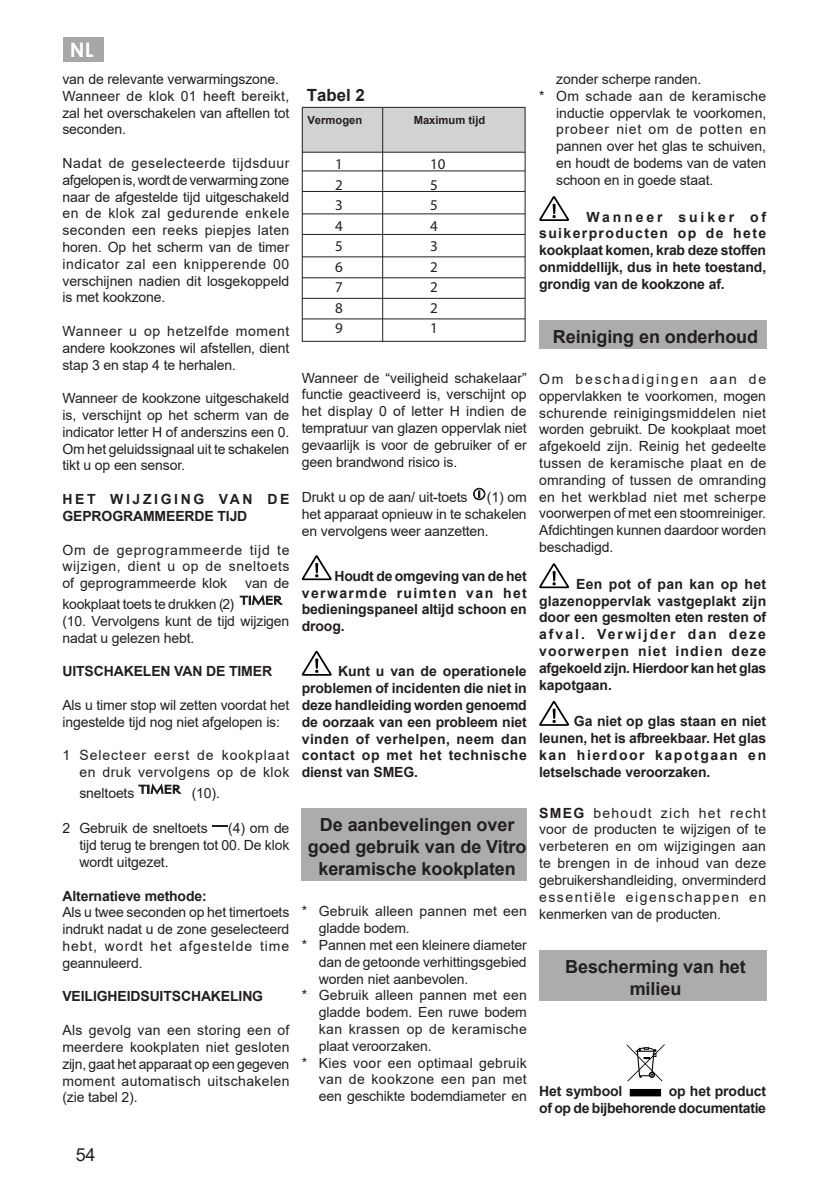
<style>
.page{position:relative;width:840px;height:1191px;background:#fff}
.page>*{position:absolute;margin:0;border:0;box-sizing:border-box;transform-origin:0 0}
.t1{font:700 20px "Century Gothic";color:#fff}
.head_1_GB_copy{font:700 18px/22px "Arial";letter-spacing:-.005em;color:#231f20;text-align:center}
.t2{font:18px "Arial";color:#231f20}
.t3{font:700 16.8px "Arial";color:#231f20}
.t4{font:15px/20.6px "Myriad Pro";color:#231f20;text-align:justify}
.BODY_TEXT{font:14px/16.8px "Arial";letter-spacing:-.01em;color:#231f20;text-align:justify}
.BODY_TEXT_bold{font:700 14px/16.8px "Arial";letter-spacing:-.01em;color:#231f20;text-align:justify}
.BODY_TEXT_bullet_lis{font:14px/16.8px "Arial";letter-spacing:-.01em;color:#231f20;text-align:justify}
.BODY_TEXT_bullet_lis-2{font:14px/16.8px "Arial";letter-spacing:.07em;color:#231f20;text-align:right}
.BODY_TEXT_bullet_lis-3{font:14px/16.8px "Arial";letter-spacing:.01em;color:#231f20}
.t5{font:700 11.2px "Arial";color:#231f20}
.s1{font-weight:700}
</style>
<div class="page">
<div style="left:63px;top:37px;width:41px;height:24px;background:#a7a7a7"></div>
<svg style="left:239px;top:594px;width:44px;height:12px"></svg>
<svg style="left:138px;top:783px;width:44px;height:12px"></svg>
<svg style="left:212px;top:825px;width:16px;height:1px"></svg>
<div style="left:301px;top:808px;width:225px;height:72px;background:#acacac"></div>
<div style="left:302px;top:107px;width:222px;height:45px;background:#d1d2d4"></div>
<hr style="left:382px;top:108px;width:1px;height:234px;background:#231f20">
<hr style="left:302px;top:107px;width:223px;height:1px;background:#231f20">
<hr style="left:302px;top:152px;width:223px;height:1px;background:#231f20">
<hr style="left:302px;top:170px;width:223px;height:1px;background:#231f20">
<hr style="left:302px;top:191px;width:223px;height:1px;background:#231f20">
<hr style="left:302px;top:213px;width:223px;height:1px;background:#231f20">
<hr style="left:302px;top:234px;width:223px;height:1px;background:#231f20">
<hr style="left:302px;top:256px;width:223px;height:1px;background:#231f20">
<hr style="left:302px;top:277px;width:223px;height:1px;background:#231f20">
<hr style="left:302px;top:298px;width:223px;height:1px;background:#231f20">
<hr style="left:302px;top:318px;width:223px;height:1px;background:#231f20">
<hr style="left:302px;top:341px;width:223px;height:1px;background:#231f20">
<hr style="left:301px;top:108px;width:1px;height:234px;background:#231f20">
<hr style="left:524px;top:107px;width:1px;height:234px;background:#231f20">
<svg style="left:473px;top:488px;width:12px;height:12px"></svg>
<svg style="left:301px;top:555px;width:30px;height:25px"></svg>
<svg style="left:301px;top:651px;width:30px;height:24px"></svg>
<div style="left:539px;top:320px;width:226px;height:28px;background:#acacac"></div>
<div style="left:539px;top:950px;width:226px;height:50px;background:#acacac"></div>
<svg style="left:539px;top:196px;width:30px;height:25px"></svg>
<svg style="left:539px;top:563px;width:30px;height:25px"></svg>
<svg style="left:539px;top:701px;width:30px;height:25px"></svg>
<svg style="left:626px;top:1044px;width:38px;height:52px"></svg>
<h1 class="t1" style="left:70px;top:35px;width:25px">NL</h1>
<p class="BODY_TEXT" style="left:62px;top:70px;width:218px">van de relevante verwarmingszone.</p>
<p class="BODY_TEXT" style="left:62px;top:87px;width:228px">Wanneer de klok 01 heeft bereikt, zal het overschakelen van aftellen tot seconden.</p>
<p class="BODY_TEXT" style="left:62px;top:154px;width:228px">Nadat de geselecteerde tijdsduur afgelopen is, wordt de verwarming zone naar de afgestelde tijd uitgeschakeld en de klok zal gedurende enkele seconden een reeks piepjes laten horen. Op het scherm van de timer indicator zal een knipperende 00 verschijnen nadien dit losgekoppeld is met kookzone.</p>
<p class="BODY_TEXT" style="left:62px;top:322px;width:228px">Wanneer u op hetzelfde moment andere kookzones wil afstellen, dient stap 3 en stap 4 te herhalen.</p>
<p class="BODY_TEXT" style="left:62px;top:390px;width:228px">Wanneer de kookzone uitgeschakeld is, verschijnt op het scherm van de indicator letter H of anderszins een 0.<br>Om het geluidssignaal uit te schakelen tikt u op een sensor.</p>
<p class="BODY_TEXT_bold" style="left:62px;top:491px;width:228px">HET WIJZIGING VAN DE<br>GEPROGRAMMEERDE TIJD</p>
<p class="BODY_TEXT" style="left:62px;top:541px;width:228px">Om de geprogrammeerde tijd te wijzigen, dient u op de sneltoets of geprogrammeerde klok</p>
<p class="BODY_TEXT" style="left:245px;top:574px;width:46px">van de</p>
<p class="BODY_TEXT" style="left:62px;top:595px;width:228px;text-align:left">kookplaat toets te drukken (2)<br>(10. Vervolgens kunt de tijd wijzigen nadat u gelezen hebt.</p>
<p class="BODY_TEXT_bold" style="left:62px;top:663px;width:211px">UITSCHAKELEN VAN DE TIMER</p>
<p class="BODY_TEXT" style="left:62px;top:696px;width:228px">Als u timer stop wil zetten voordat het ingestelde tijd nog niet afgelopen is:</p>
<p class="BODY_TEXT_bullet_lis-2" style="left:62px;top:747px;width:228px">1 Selecteer eerst de kookplaat en druk vervolgens op de klok</p>
<p class="BODY_TEXT_bullet_lis" style="left:79px;top:784px;width:56px">sneltoets</p>
<p class="BODY_TEXT_bullet_lis" style="left:192px;top:784px;width:30px">(10).</p>
<p class="BODY_TEXT_bullet_lis" style="left:62px;top:820px;width:147px">2 Gebruik de sneltoets</p>
<p class="BODY_TEXT_bullet_lis" style="left:79px;top:820px;width:211px;text-indent:149px">(4) om de tijd terug te brengen tot 00. De klok wordt uitgezet.</p>
<p class="BODY_TEXT_bold" style="left:62px;top:887px;width:146px">Alternatieve methode:</p>
<p class="BODY_TEXT" style="left:62px;top:904px;width:228px">Als u twee seconden op het timertoets indrukt nadat u de zone geselecteerd hebt, wordt het afgestelde time geannuleerd.</p>
<p class="BODY_TEXT_bold" style="left:62px;top:988px;width:202px">VEILIGHEIDSUITSCHAKELING</p>
<p class="BODY_TEXT" style="left:62px;top:1021px;width:228px">Als gevolg van een storing een of meerdere kookplaten niet gesloten zijn, gaat het apparaat op een gegeven moment automatisch uitschakelen (zie tabel 2).</p>
<p class="t3" style="left:306px;top:84px;width:59px">Tabel 2</p>
<p class="t5" style="left:307px;top:112px;width:56px">Vermogen</p>
<p class="t5" style="left:413px;top:112px;width:73px">Maximum tijd</p>
<p class="t4" style="left:335px;top:153px;width:9px">1<br>2<br>3<br>4<br>5<br>6<br>7<br>8<br>9</p>
<p class="t4" style="left:430px;top:153px;width:17px;text-align:left">10<br>5<br>5<br>4<br>3<br>2<br>2<br>2<br>1</p>
<p class="BODY_TEXT" style="left:301px;top:369px;width:226px">Wanneer de “veiligheid schakelaar” functie geactiveerd is, verschijnt op het display 0 of letter H indien de tempratuur van glazen oppervlak niet gevaarlijk is voor de gebruiker of er geen brandwond risico is.</p>
<p class="BODY_TEXT" style="left:301px;top:488px;width:167px">Drukt u op de aan/ uit-toets</p>
<p class="BODY_TEXT" style="left:301px;top:488px;width:226px;text-indent:185px">(1) om het apparaat opnieuw in te schakelen en vervolgens weer aanzetten.</p>
<p class="BODY_TEXT_bold" style="left:301px;top:567px;width:226px;text-indent:33px">Houdt de omgeving van de het verwarmde ruimten van het bedieningspaneel altijd schoon en droog.</p>
<p class="BODY_TEXT_bold" style="left:301px;top:663px;width:226px;text-indent:36px">Kunt u van de operationele problemen of incidenten die niet in deze handleiding worden genoemd de oorzaak van een probleem niet vinden of verhelpen, neem dan contact op met het technische dienst van SMEG.</p>
<p class="head_1_GB_copy" style="left:307px;top:814px;width:220px">De aanbevelingen over goed gebruik van de Vitro keramische kookplaten</p>
<p class="BODY_TEXT_bullet_lis-3" style="left:318px;top:903px;width:209px;text-indent:-17px">* Gebruik alleen pannen met een gladde bodem.</p>
<p class="BODY_TEXT_bullet_lis" style="left:318px;top:936px;width:209px;text-indent:-17px">* Pannen met een kleinere diameter dan de getoonde verhittingsgebied worden niet aanbevolen.</p>
<p class="BODY_TEXT_bullet_lis" style="left:318px;top:987px;width:209px;text-indent:-17px">* Gebruik alleen pannen met een gladde bodem. Een ruwe bodem kan krassen op de keramische plaat veroorzaken.</p>
<p class="BODY_TEXT_bullet_lis" style="left:318px;top:1054px;width:209px;text-indent:-17px">* Kies voor een optimaal gebruik van de kookzone een pan met een geschikte bodemdiameter en</p>
<p class="BODY_TEXT_bullet_lis" style="left:556px;top:70px;width:146px">zonder scherpe randen.</p>
<p class="BODY_TEXT_bullet_lis" style="left:556px;top:87px;width:211px;text-indent:-17px">* Om schade aan de keramische inductie oppervlak te voorkomen, probeer niet om de potten en pannen over het glas te schuiven, en houdt de bodems van de vaten schoon en in goede staat.</p>
<p class="BODY_TEXT_bold" style="left:539px;top:208px;width:228px;text-indent:47px">Wanneer suiker of suikerproducten op de hete kookplaat komen, krab deze stoffen onmiddellijk, dus in hete toestand, grondig van de kookzone af.</p>
<p class="head_1_GB_copy" style="left:552px;top:326px;width:207px">Reiniging en onderhoud</p>
<p class="BODY_TEXT" style="left:539px;top:370px;width:228px">Om beschadigingen aan de oppervlakken te voorkomen, mogen schurende reinigingsmiddelen niet worden gebruikt. De kookplaat moet afgekoeld zijn. Reinig het gedeelte tussen de keramische plaat en de omranding of tussen de omranding en het werkblad niet met scherpe voorwerpen of met een stoomreiniger.<br>Afdichtingen kunnen daardoor worden beschadigd.</p>
<p class="BODY_TEXT_bold" style="left:539px;top:575px;width:228px;text-indent:37px">Een pot of pan kan op het glazenoppervlak vastgeplakt zijn door een gesmolten eten resten of afval. Verwijder dan deze voorwerpen niet indien deze afgekoeld zijn. Hierdoor kan het glas kapotgaan.</p>
<p class="BODY_TEXT_bold" style="left:539px;top:713px;width:228px;text-indent:35px">Ga niet op glas staan en niet leunen, het is afbreekbaar. Het glas kan hierdoor kapotgaan en letselschade veroorzaken.</p>
<p class="BODY_TEXT" style="left:539px;top:804px;width:228px"><span class="s1">SMEG</span> behoudt zich het recht voor de producten te wijzigen of te verbeteren en om wijzigingen aan te brengen in de inhoud van deze gebruikershandleiding, onverminderd essentiële eigenschappen en kenmerken van de producten.</p>
<p class="head_1_GB_copy" style="left:565px;top:955px;width:182px">Bescherming van het milieu</p>
<p class="BODY_TEXT_bold" style="left:539px;top:1083px;width:228px;text-align:right">op het product<br>of op de bijbehorende documentatie</p>
<p class="BODY_TEXT_bold" style="left:539px;top:1083px;width:85px">Het symbool</p>
<p class="t2" style="left:76px;top:1142px;width:21px">54</p>
</div>
